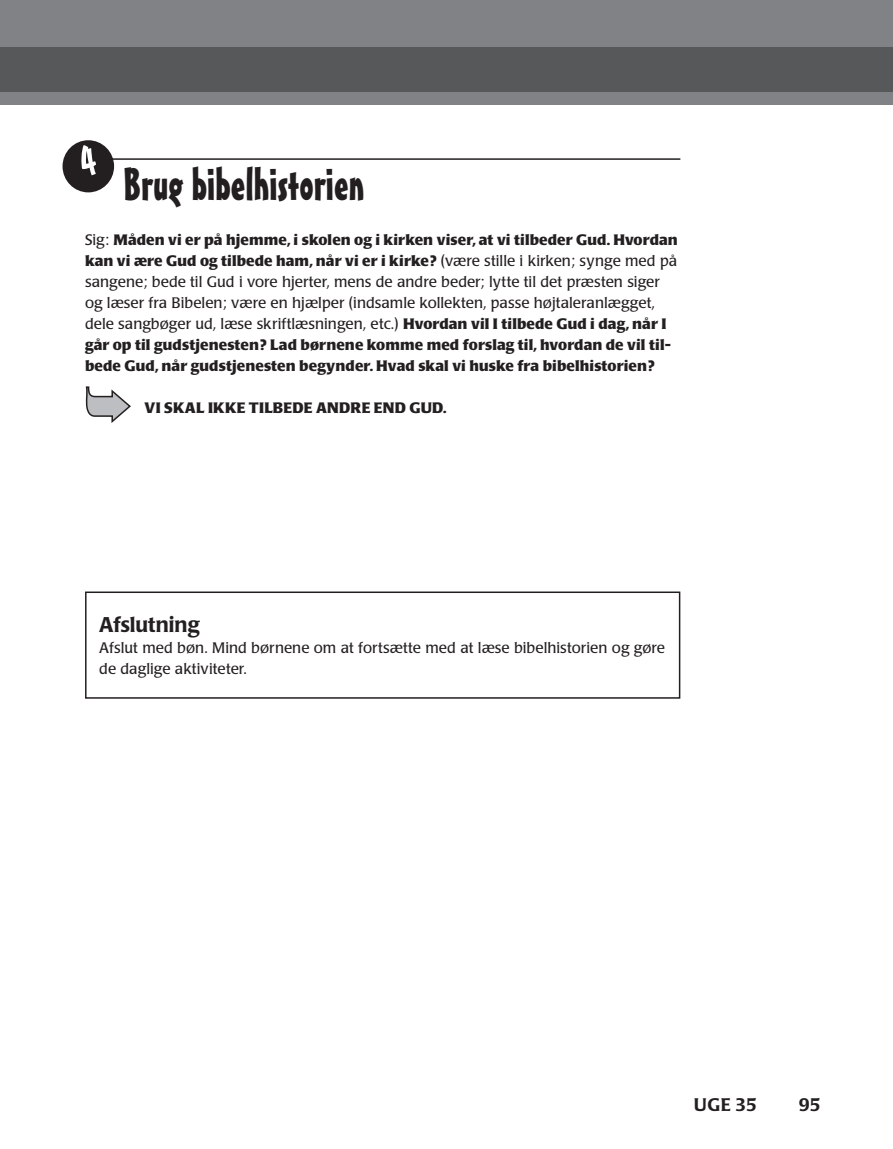
<style>
.page{position:relative;width:893px;height:1149px;background:#fff}
.page>*{position:absolute;margin:0;border:0;box-sizing:border-box;transform-origin:0 0}
.t1{font:45px "Mister Earl BT";color:#231f20}
.t2{font:500 21px "Poppl Laudatio";color:#231f20}
.t3{font:500 18px "Poppl Laudatio";letter-spacing:.01em;color:#231f20}
.t4{font:700 15px/21px "Poppl Laudatio";letter-spacing:.005em;color:#231f20}
.t5{font:15px/21px "Poppl Laudatio";color:#231f20}
.s1{font-weight:400}
</style>
<div class="page">
<div style="left:0;top:0;width:893px;height:104px;background:#808285"></div>
<div style="left:0;top:47px;width:893px;height:44px;background:#57585a"></div>
<div style="left:63px;top:140px;width:51px;height:52px;background:#231f20;border-radius:50%"></div>
<hr style="left:106px;top:158px;width:574px;height:2px;background:#231f20">
<svg style="left:85px;top:386px;width:46px;height:37px"></svg>
<div style="left:85px;top:591px;width:595px;height:107px;border:2px solid #231f20"></div>
<h1 class="t1" style="left:123px;top:168px;width:243px">Brug bibelhistorien</h1>
<p class="t4" style="left:85px;top:230px;width:594px"><span class="s1">Sig:</span> Måden vi er på hjemme, i skolen og i kirken viser, at vi tilbeder Gud. Hvordan kan vi ære Gud og tilbede ham, når vi er i kirke? <span class="s1">(være stille i kirken; synge med på sangene; bede til Gud i vore hjerter, mens de andre beder; lytte til det præsten siger og læser fra Bibelen; være en hjælper (indsamle kollekten, passe højtaleranlægget, dele sangbøger ud, læse skriftlæsningen, etc.)</span> Hvordan vil I tilbede Gud i dag, når I går op til gudstjenesten? Lad børnene komme med forslag til, hvordan de vil til&shy;bede Gud, når gudstjenesten begynder. Hvad skal vi huske fra bibelhistorien?</p>
<p class="t4" style="left:145px;top:398px;width:303px">VI SKAL IKKE TILBEDE ANDRE END GUD.</p>
<h2 class="t2" style="left:99px;top:615px;width:102px">Afslutning</h2>
<p class="t5" style="left:99px;top:638px;width:567px">Afslut med bøn. Mind børnene om at fortsætte med at læse bibelhistorien og gøre de daglige aktiviteter.</p>
<p class="t3" style="left:694px;top:1097px;width:64px">UGE 35</p>
<p class="t3" style="left:799px;top:1097px;width:23px">95</p>
</div>
